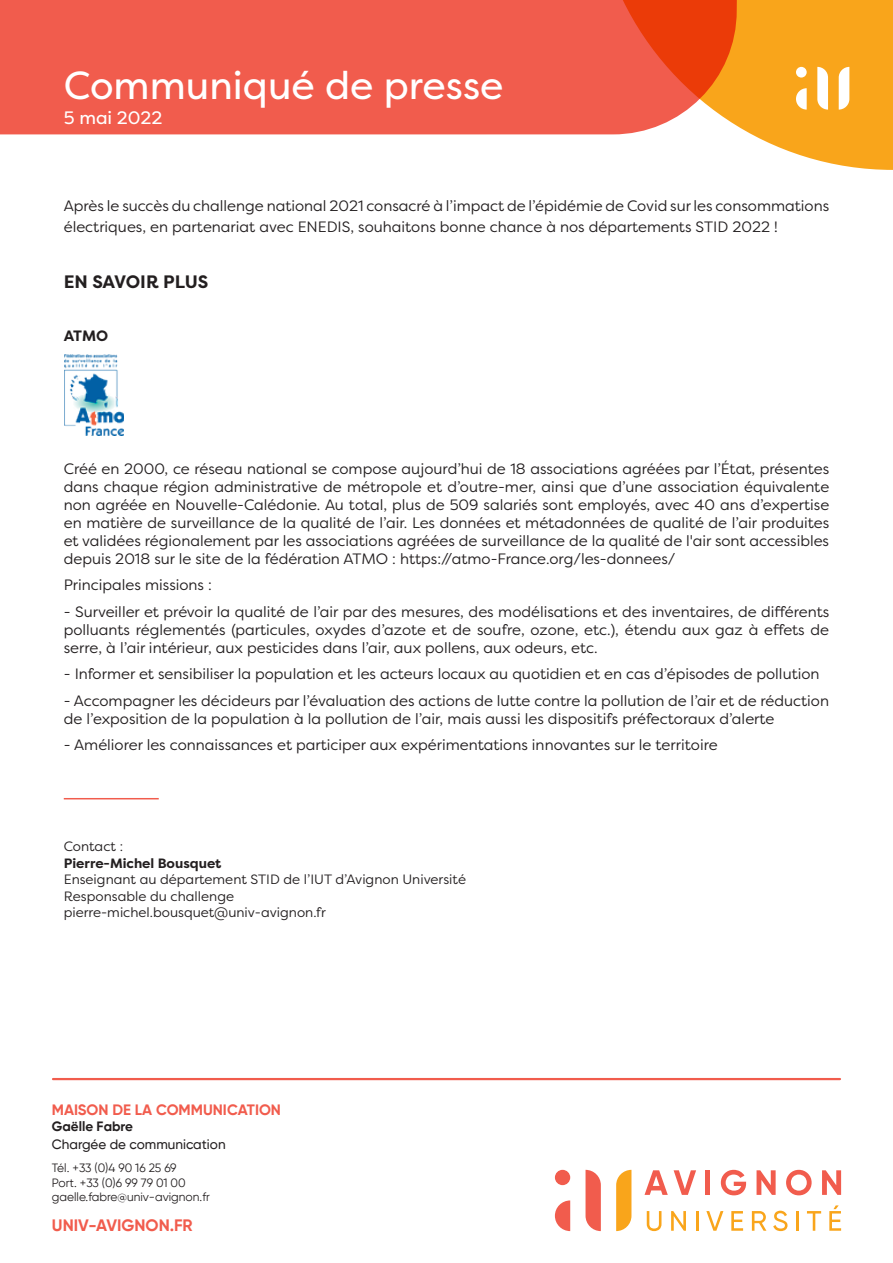
<style>
.page{position:relative;width:893px;height:1263px;background:#fff}
.page>*{position:absolute;margin:0;border:0;box-sizing:border-box;transform-origin:0 0}
.t1{font:39px "Filson Pro";color:#fff}
.t2{font:700 18px "Filson Pro";color:#231f20}
.t3{font:18px "Filson Pro";color:#fff}
.t4{font:700 16.5px "Gilroy";color:#f15c4d}
.t5{font:15px/18px "Filson Pro";color:#231f20}
.t6{font:700 15px "Gilroy";color:#f15c4d}
.t7{font:700 15px "Filson Pro";color:#231f20}
.t8{font:13.5px/16.5px "Filson Pro";color:#231f20}
.t9{font:500 13.5px "Gilroy";color:#231f20}
.t10{font:700 13.5px "Filson Pro";color:#231f20}
.t11{font:700 13.5px "Gilroy";color:#231f20}
.t12{font:12px/14.4px "Gilroy";color:#231f20}
</style>
<div class="page">
<hr style="left:53px;top:1078px;width:787px;height:2px;background:#f15c4d">
<div style="left:555px;top:1170px;width:15px;height:15px;background:#f15c4d;border-radius:50%"></div>
<svg style="left:555px;top:1200px;width:15px;height:31px"></svg>
<svg style="left:585px;top:1170px;width:16px;height:61px"></svg>
<svg style="left:616px;top:1170px;width:15px;height:61px"></svg>
<svg style="left:644px;top:1170px;width:24px;height:25px"></svg>
<svg style="left:674px;top:1170px;width:22px;height:25px"></svg>
<div style="left:705px;top:1170px;width:5px;height:25px;background:#f15c4d"></div>
<svg style="left:721px;top:1170px;width:25px;height:25px"></svg>
<svg style="left:756px;top:1170px;width:20px;height:25px"></svg>
<svg style="left:786px;top:1170px;width:26px;height:25px"></svg>
<svg style="left:822px;top:1170px;width:19px;height:25px"></svg>
<svg style="left:647px;top:1211px;width:14px;height:20px"></svg>
<svg style="left:671px;top:1211px;width:15px;height:20px"></svg>
<hr style="left:696px;top:1211px;width:2px;height:20px;background:#f9a51b">
<svg style="left:706px;top:1211px;width:17px;height:20px"></svg>
<svg style="left:731px;top:1211px;width:12px;height:20px"></svg>
<svg style="left:752px;top:1211px;width:14px;height:20px"></svg>
<svg style="left:773px;top:1211px;width:14px;height:20px"></svg>
<hr style="left:796px;top:1211px;width:3px;height:20px;background:#f9a51b">
<svg style="left:807px;top:1211px;width:14px;height:20px"></svg>
<svg style="left:829px;top:1205px;width:12px;height:26px"></svg>
<svg style="left:618px;top:0;width:275px;height:170px;fill:#f9a51b"></svg>
<svg style="left:0;top:0;width:737px;height:134px;background:#f05d4a"></svg>
<div style="left:796px;top:67px;width:11px;height:11px;background:#fff;border-radius:50%"></div>
<svg style="left:796px;top:88px;width:11px;height:22px"></svg>
<svg style="left:817px;top:67px;width:11px;height:43px"></svg>
<svg style="left:839px;top:67px;width:10px;height:43px"></svg>
<hr style="left:64px;top:798px;width:95px;height:1px;background:#f15c4d">
<img style="left:64px;top:355px;width:60px;height:80px">
<h1 class="t1" style="left:64px;top:59px;width:441px">Communiqué de presse</h1>
<p class="t3" style="left:64px;top:106px;width:100px">5 mai 2022</p>
<p class="t5" style="left:64px;top:195px;width:767px;line-height:21px">Après le succès du challenge national 2021 consacré à l’impact de l’épidémie de Covid sur les consommations électriques, en partenariat avec ENEDIS, souhaitons bonne chance à nos départements STID 2022 !</p>
<p class="t2" style="left:64px;top:270px;width:146px">EN SAVOIR PLUS</p>
<p class="t7" style="left:64px;top:326px;width:46px">ATMO</p>
<p class="t5" style="left:64px;top:459px;width:767px;text-align:justify">Créé en 2000, ce réseau national se compose aujourd’hui de 18 associations agréées par l’État, présentes dans chaque région administrative de métropole et d’outre-mer, ainsi que d’une association équivalente non agréée en Nouvelle-Calédonie. Au total, plus de 509 salariés sont employés, avec 40 ans d’expertise en matière de surveillance de la qualité de l’air. Les données et métadonnées de qualité de l’air produites et validées régionalement par les associations agréées de surveillance de la qualité de l'air sont accessibles depuis 2018 sur le site de la fédération ATMO : https://atmo-France.org/les-donnees/</p>
<p class="t5" style="left:64px;top:575px;width:150px">Principales missions :</p>
<p class="t5" style="left:64px;top:602px;width:767px;text-align:justify">- Surveiller et prévoir la qualité de l’air par des mesures, des modélisations et des inventaires, de différents polluants réglementés (particules, oxydes d’azote et de soufre, ozone, etc.), étendu aux gaz à effets de serre, à l’air intérieur, aux pesticides dans l’air, aux pollens, aux odeurs, etc.</p>
<p class="t5" style="left:64px;top:665px;width:757px">- Informer et sensibiliser la population et les acteurs locaux au quotidien et en cas d’épisodes de pollution</p>
<p class="t5" style="left:64px;top:691px;width:767px">- Accompagner les décideurs par l’évaluation des actions de lutte contre la pollution de l’air et de réduction de l’exposition de la population à la pollution de l’air, mais aussi les dispositifs préfectoraux d’alerte</p>
<p class="t5" style="left:64px;top:736px;width:655px">- Améliorer les connaissances et participer aux expérimentations innovantes sur le territoire</p>
<p class="t8" style="left:64px;top:838px;width:61px">Contact :</p>
<p class="t10" style="left:64px;top:854px;width:159px">Pierre-Michel Bousquet</p>
<p class="t8" style="left:64px;top:871px;width:404px">Enseignant au département STID de l’IUT d’Avignon Université<br>Responsable du challenge pierre-michel.bousquet@univ-avignon.fr</p>
<p class="t6" style="left:52px;top:1100px;width:231px">MAISON DE LA COMMUNICATION</p>
<p class="t11" style="left:52px;top:1118px;width:83px">Gaëlle Fabre</p>
<p class="t9" style="left:52px;top:1136px;width:175px">Chargée de communication</p>
<p class="t12" style="left:52px;top:1161px;width:160px">Tél. +33 (0)4 90 16 25 69<br>Port. +33 (0)6 99 79 01 00 gaelle.fabre@univ-avignon.fr</p>
<p class="t4" style="left:52px;top:1215px;width:142px">UNIV-AVIGNON.FR</p>
</div>
